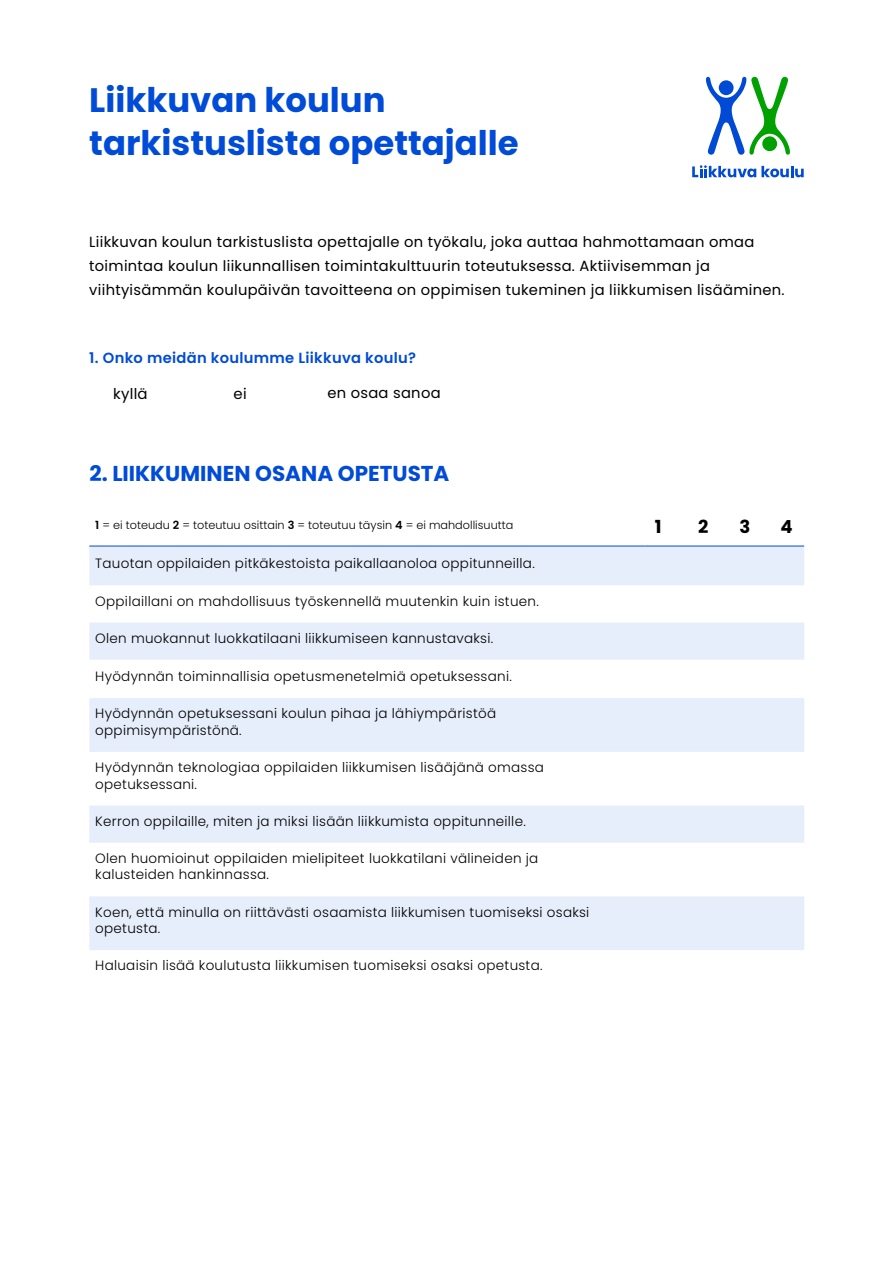
<style>
.page{position:relative;width:893px;height:1263px;background:#fff}
.page>*{position:absolute;margin:0;border:0;box-sizing:border-box;transform-origin:0 0}
.t1{font:700 33.9px/42.2px "Poppins";color:#004bd7}
.t2{font:700 21.45px "Poppins";color:#004bd7}
.t3{font:700 18px "Poppins";color:#000}
.t4{font:14.85px "Poppins";letter-spacing:.02em;color:#000}
.t5{font:14.7px/24px "Poppins";letter-spacing:.02em;color:#000}
.t6{font:600 14.7px "Poppins";letter-spacing:.02em;color:#004bd7}
.t7{font:300 13.5px/16.5px "Poppins";letter-spacing:.02em;color:#000}
.t8{font:300 11.25px "Poppins";color:#000}
.s1{font-weight:600}
</style>
<div class="page">
<svg style="left:706px;top:76px;width:84px;height:79px"></svg>
<svg style="left:692px;top:165px;width:112px;height:12px"></svg>
<div style="left:89px;top:547px;width:715px;height:38px;background:#e6edfb"></div>
<svg style="left:89px;top:622px;width:715px;height:328px;fill:#e6edfb"></svg>
<hr style="left:89px;top:546px;width:556px;height:1px;background:#004bd7">
<hr style="left:645px;top:546px;width:159px;height:1px;background:#004bd7">
<h1 class="t1" style="left:89px;top:80px;width:431px">Liikkuvan koulun tarkistuslista opettajalle</h1>
<p class="t5" style="left:89px;top:230px;width:697px">Liikkuvan koulun tarkistuslista opettajalle on työkalu, joka auttaa hahmottamaan omaa toimintaa koulun liikunnallisen toimintakulttuurin toteutuksessa. Aktiivisemman ja viihtyisämmän koulupäivän tavoitteena on oppimisen tukeminen ja liikkumisen lisääminen.</p>
<p class="t6" style="left:89px;top:349px;width:328px">1. Onko meidän koulumme Liikkuva koulu?</p>
<p class="t4" style="left:113px;top:385px;width:36px">kyllä</p>
<p class="t4" style="left:233px;top:385px;width:15px">ei</p>
<p class="t5" style="left:327px;top:381px;width:115px">en osaa sanoa</p>
<h2 class="t2" style="left:89px;top:461px;width:362px">2. LIIKKUMINEN OSANA OPETUSTA</h2>
<p class="t8" style="left:95px;top:518px;width:420px"><span class="s1">1</span> = ei toteudu <span class="s1">2</span> = toteutuu osittain <span class="s1">3</span> = toteutuu täysin <span class="s1">4</span> = ei mahdollisuutta</p>
<p class="t7" style="left:95px;top:555px;width:441px">Tauotan oppilaiden pitkäkestoista paikallaanoloa oppitunneilla.</p>
<p class="t7" style="left:95px;top:593px;width:445px">Oppilaillani on mahdollisuus työskennellä muutenkin kuin istuen.</p>
<p class="t7" style="left:95px;top:630px;width:399px">Olen muokannut luokkatilaani liikkumiseen kannustavaksi.</p>
<p class="t7" style="left:95px;top:668px;width:418px">Hyödynnän toiminnallisia opetusmenetelmiä opetuksessani.</p>
<p class="t7" style="left:95px;top:705px;width:402px">Hyödynnän opetuksessani koulun pihaa ja lähiympäristöä oppimisympäristönä.</p>
<p class="t7" style="left:95px;top:759px;width:450px">Hyödynnän teknologiaa oppilaiden liikkumisen lisääjänä omassa opetuksessani.</p>
<p class="t7" style="left:95px;top:813px;width:432px">Kerron oppilaille, miten ja miksi lisään liikkumista oppitunneille.</p>
<p class="t7" style="left:95px;top:850px;width:445px">Olen huomioinut oppilaiden mielipiteet luokkatilani välineiden ja kalusteiden hankinnassa.</p>
<p class="t7" style="left:95px;top:904px;width:496px">Koen, että minulla on riittävästi osaamista liikkumisen tuomiseksi osaksi opetusta.</p>
<p class="t7" style="left:95px;top:957px;width:449px">Haluaisin lisää koulutusta liikkumisen tuomiseksi osaksi opetusta.</p>
<h3 class="t3" style="left:655px;top:516px;width:8px">1</h3>
<h3 class="t3" style="left:698px;top:516px;width:12px">2</h3>
<h3 class="t3" style="left:739px;top:516px;width:12px">3</h3>
<h3 class="t3" style="left:780px;top:516px;width:14px">4</h3>
</div>
